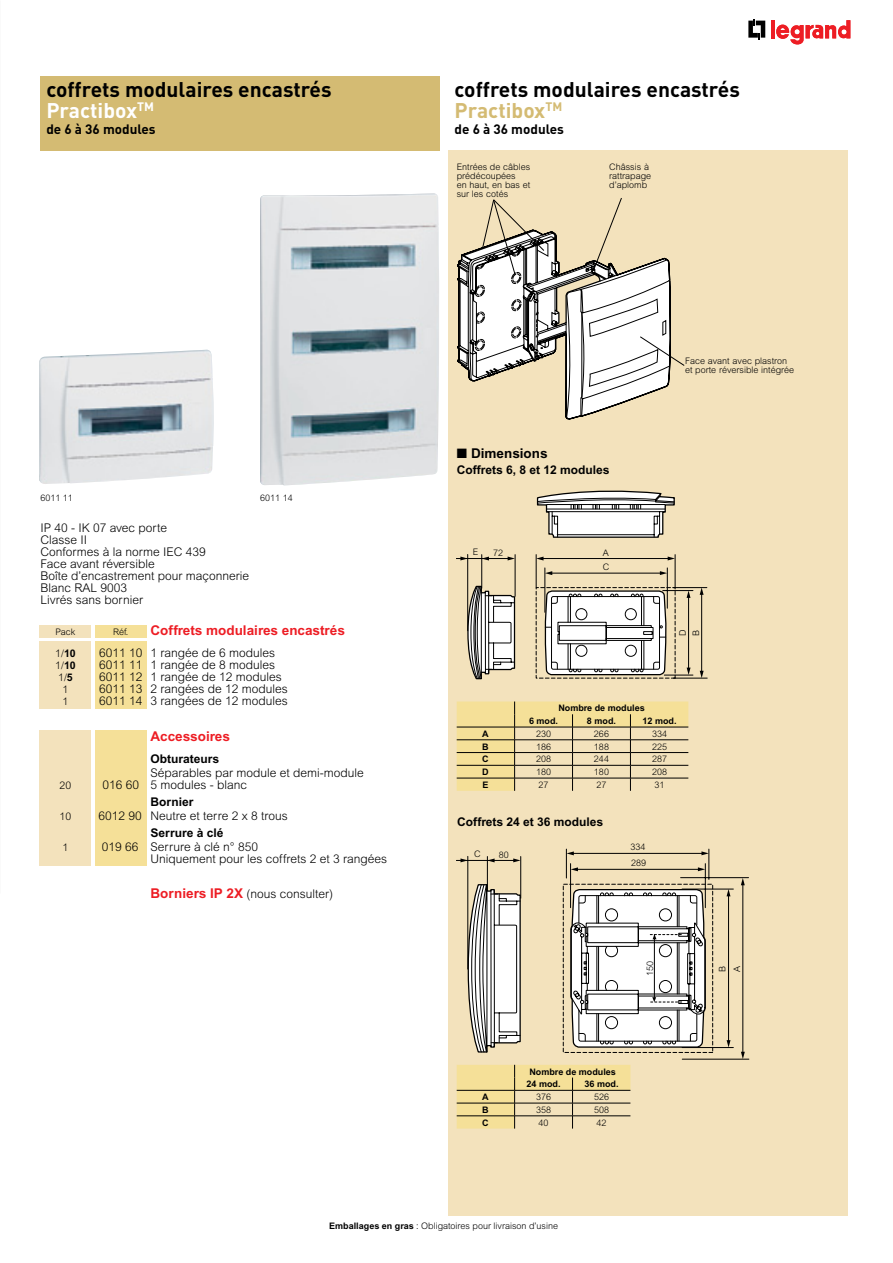
<style>
.page{position:relative;width:893px;height:1263px;background:#fff}
.page>*{position:absolute;margin:0;border:0;box-sizing:border-box;transform-origin:0 0}
.A_00_-_Titre_colonne{font:700 21px/21px "DIN";color:#000}
.B_01_-_InterTitre_1{font:700 13.5px "Arial";color:#ed1d24}
.A_00_-_Titre_colonne-2{font:700 13.5px "DIN";color:#000}
.sys-s_titre{font:700 13.5px "Arial";color:#000}
.D_01_-_Texte_1_col-C{font:300 12px/12px "Arial";color:#000}
.C_03_-_Inter_InterTi{font:700 12px "Arial";color:#000}
.B_01_-_InterTitre_1-2{font:300 12px "Arial";color:#000}
.D_01_-_Texte_1_col-C-2{font:300 10.5px "Arial";color:#000}
.Normal_e{font:300 9px/14.5px "Arial";color:#000}
.t1{font:700 9px "Arial";color:#000}
.A_02_-_Légende_photo{font:300 9px "Arial";color:#000}
.B_01_-_InterTitre_1-3{font:300 9px "Arial";color:#000}
.s1{color:#fff}
.s2{font-weight:700}
.s3{font-weight:700;font-size:13.5px;color:#ed1d24}
.s4{color:#d4bb73}
</style>
<div class="page">
<div style="left:448px;top:151px;width:400px;height:1065px;background:#f3e2bc"></div>
<div style="left:40px;top:76px;width:400px;height:75px;background:#d4bb73"></div>
<img style="left:39px;top:350px;width:175px;height:134px">
<img style="left:260px;top:194px;width:179px;height:291px">
<div style="left:40px;top:625px;width:51px;height:12px;background:#f3e2bc"></div>
<div style="left:40px;top:642px;width:51px;height:67px;background:#f3e2bc"></div>
<div style="left:95px;top:642px;width:51px;height:67px;background:#f5e098"></div>
<div style="left:40px;top:731px;width:51px;height:135px;background:#f3e2bc"></div>
<div style="left:95px;top:731px;width:51px;height:135px;background:#f5e098"></div>
<div style="left:95px;top:625px;width:51px;height:12px;background:#f5e098"></div>
<hr style="left:456px;top:860px;width:59px;height:1px;background:#000">
<svg style="left:460px;top:849px;width:289px;height:210px"></svg>
<hr style="left:456px;top:558px;width:53px;height:1px;background:#000">
<svg style="left:460px;top:554px;width:247px;height:125px"></svg>
<svg style="left:536px;top:491px;width:139px;height:47px;background:#c7c5bf"></svg>
<svg style="left:457px;top:701px;width:231px;height:90px"></svg>
<svg style="left:457px;top:1065px;width:173px;height:63px"></svg>
<svg style="left:457px;top:198px;width:228px;height:221px"></svg>
<svg style="left:748px;top:19px;width:17px;height:20px"></svg>
<hr style="left:771px;top:20px;width:4px;height:18px;background:#ed1d24">
<svg style="left:776px;top:20px;width:74px;height:25px"></svg>
<p class="A_00_-_Titre_colonne" style="left:46px;top:78px;width:287px">coffrets modulaires encastrés<br><span class="s1">Practibox</span><sup>TM</sup></p>
<p class="A_00_-_Titre_colonne-2" style="left:46px;top:120px;width:111px">de 6 à 36 modules</p>
<p class="A_02_-_Légende_photo" style="left:40px;top:493px;width:34px">6011 11</p>
<p class="A_02_-_Légende_photo" style="left:260px;top:493px;width:34px">6011 14</p>
<p class="D_01_-_Texte_1_col-C" style="left:41px;top:522px;width:128px">IP 40 - IK 07 avec porte</p>
<p class="D_01_-_Texte_1_col-C" style="left:41px;top:534px;width:48px">Classe II</p>
<p class="D_01_-_Texte_1_col-C" style="left:41px;top:546px;width:167px">Conformes à la norme IEC 439</p>
<p class="D_01_-_Texte_1_col-C" style="left:41px;top:558px;width:116px">Face avant réversible</p>
<p class="D_01_-_Texte_1_col-C" style="left:41px;top:570px;width:210px">Boîte d’encastrement pour maçonnerie</p>
<p class="D_01_-_Texte_1_col-C" style="left:41px;top:582px;width:88px">Blanc RAL 9003</p>
<p class="D_01_-_Texte_1_col-C" style="left:41px;top:594px;width:104px">Livrés sans bornier</p>
<p class="B_01_-_InterTitre_1-3" style="left:56px;top:627px;width:21px">Pack</p>
<p class="B_01_-_InterTitre_1-3" style="left:113px;top:627px;width:17px">Réf.</p>
<p class="B_01_-_InterTitre_1" style="left:151px;top:623px;width:196px">Coffrets modulaires encastrés</p>
<p class="D_01_-_Texte_1_col-C-2" style="left:55px;top:647px;width:22px">1/<span class="s2">10</span></p>
<p class="D_01_-_Texte_1_col-C" style="left:99px;top:646px;width:178px">6011 10 1 rangée de 6 modules</p>
<p class="D_01_-_Texte_1_col-C-2" style="left:55px;top:659px;width:22px">1/<span class="s2">10</span></p>
<p class="D_01_-_Texte_1_col-C" style="left:99px;top:658px;width:178px">6011 11 1 rangée de 8 modules</p>
<p class="D_01_-_Texte_1_col-C-2" style="left:58px;top:671px;width:16px">1/<span class="s2">5</span></p>
<p class="D_01_-_Texte_1_col-C" style="left:99px;top:670px;width:184px">6011 12 1 rangée de 12 modules</p>
<p class="D_01_-_Texte_1_col-C-2" style="left:63px;top:683px;width:7px">1</p>
<p class="D_01_-_Texte_1_col-C" style="left:99px;top:682px;width:190px">6011 13 2 rangées de 12 modules</p>
<p class="D_01_-_Texte_1_col-C-2" style="left:63px;top:695px;width:7px">1</p>
<p class="D_01_-_Texte_1_col-C" style="left:99px;top:694px;width:190px">6011 14 3 rangées de 12 modules</p>
<p class="B_01_-_InterTitre_1" style="left:151px;top:729px;width:81px">Accessoires</p>
<p class="C_03_-_Inter_InterTi" style="left:151px;top:751px;width:70px">Obturateurs</p>
<p class="D_01_-_Texte_1_col-C" style="left:151px;top:767px;width:215px">Séparables par module et demi-module</p>
<p class="D_01_-_Texte_1_col-C-2" style="left:60px;top:779px;width:13px">20</p>
<p class="D_01_-_Texte_1_col-C" style="left:102px;top:779px;width:146px">016 60 5 modules - blanc</p>
<p class="C_03_-_Inter_InterTi" style="left:151px;top:795px;width:45px">Bornier</p>
<p class="D_01_-_Texte_1_col-C-2" style="left:60px;top:810px;width:13px">10</p>
<p class="D_01_-_Texte_1_col-C" style="left:98px;top:810px;width:191px">6012 90 Neutre et terre 2 x 8 trous</p>
<p class="C_03_-_Inter_InterTi" style="left:151px;top:826px;width:74px">Serrure à clé</p>
<p class="D_01_-_Texte_1_col-C-2" style="left:63px;top:842px;width:7px">1</p>
<p class="D_01_-_Texte_1_col-C" style="left:151px;top:841px;width:238px;text-indent:-49px">019 66 Serrure à clé n° 850<br>Uniquement pour les coffrets 2 et 3 rangées</p>
<p class="B_01_-_InterTitre_1-2" style="left:151px;top:887px;width:184px"><span class="s3">Borniers IP 2X</span> (nous consulter)</p>
<p class="A_00_-_Titre_colonne" style="left:455px;top:78px;width:287px">coffrets modulaires encastrés<br><span class="s4">Practibox</span><sup>TM</sup></p>
<p class="A_00_-_Titre_colonne-2" style="left:455px;top:120px;width:111px">de 6 à 36 modules</p>
<p class="Normal_e" style="left:457px;top:160px;width:75px">Entrées de câbles</p>
<p class="Normal_e" style="left:457px;top:169px;width:61px">prédécoupées</p>
<p class="Normal_e" style="left:457px;top:178px;width:75px">en haut, en bas et</p>
<p class="Normal_e" style="left:457px;top:187px;width:53px">sur les cotés</p>
<p class="Normal_e" style="left:609px;top:163px;width:44px;line-height:9px">Châssis à rattrapage</p>
<p class="Normal_e" style="left:609px;top:178px;width:39px">d’aplomb</p>
<p class="sys-s_titre" style="left:457px;top:445px;width:92px">■ Dimensions</p>
<p class="C_03_-_Inter_InterTi" style="left:457px;top:463px;width:154px">Coffrets 6, 8 et 12 modules</p>
<p class="Normal_e" style="left:473px;top:545px;width:7px">E</p>
<p class="Normal_e" style="left:493px;top:545px;width:12px">72</p>
<p class="Normal_e" style="left:603px;top:545px;width:8px">A</p>
<p class="Normal_e" style="left:603px;top:560px;width:8px">C</p>
<p class="t1" style="left:558px;top:703px;width:88px">Nombre de modules</p>
<p class="Normal_e" style="left:685px;top:353px;width:104px">Face avant avec plastron</p>
<p class="Normal_e" style="left:685px;top:362px;width:111px">et porte réversible intégrée</p>
<p class="Normal_e" style="left:676px;top:636px;width:8px;line-height:13.4px;rotate:-90deg">D<br>B</p>
<p class="t1" style="left:529px;top:716px;width:31px">6 mod.</p>
<p class="t1" style="left:587px;top:716px;width:31px">8 mod.</p>
<p class="t1" style="left:642px;top:716px;width:36px">12 mod.</p>
<p class="t1" style="left:482px;top:728px;width:8px">A</p>
<p class="Normal_e" style="left:536px;top:726px;width:17px">230</p>
<p class="Normal_e" style="left:594px;top:726px;width:17px">266</p>
<p class="Normal_e" style="left:652px;top:726px;width:17px">334</p>
<p class="t1" style="left:482px;top:741px;width:8px">B</p>
<p class="Normal_e" style="left:536px;top:739px;width:17px">186</p>
<p class="Normal_e" style="left:594px;top:739px;width:17px">188</p>
<p class="Normal_e" style="left:652px;top:739px;width:17px">225</p>
<p class="t1" style="left:482px;top:754px;width:8px">C</p>
<p class="Normal_e" style="left:536px;top:752px;width:17px">208</p>
<p class="Normal_e" style="left:594px;top:752px;width:17px">244</p>
<p class="Normal_e" style="left:652px;top:752px;width:17px">287</p>
<p class="t1" style="left:482px;top:767px;width:8px">D</p>
<p class="Normal_e" style="left:536px;top:765px;width:17px">180</p>
<p class="Normal_e" style="left:594px;top:765px;width:17px">180</p>
<p class="Normal_e" style="left:652px;top:765px;width:17px">208</p>
<p class="t1" style="left:483px;top:780px;width:8px">E</p>
<p class="Normal_e" style="left:539px;top:778px;width:12px">27</p>
<p class="Normal_e" style="left:596px;top:778px;width:12px">27</p>
<p class="Normal_e" style="left:654px;top:778px;width:12px">31</p>
<p class="C_03_-_Inter_InterTi" style="left:457px;top:815px;width:148px">Coffrets 24 et 36 modules</p>
<p class="Normal_e" style="left:474px;top:847px;width:8px">C</p>
<p class="Normal_e" style="left:499px;top:847px;width:12px">80</p>
<p class="Normal_e" style="left:631px;top:840px;width:17px">334</p>
<p class="Normal_e" style="left:631px;top:856px;width:17px">289</p>
<p class="Normal_e" style="left:643px;top:976px;width:17px;rotate:-90deg">150</p>
<p class="t1" style="left:529px;top:1066px;width:88px">Nombre de modules</p>
<p class="t1" style="left:527px;top:1079px;width:36px">24 mod.</p>
<p class="t1" style="left:585px;top:1079px;width:36px">36 mod.</p>
<p class="t1" style="left:482px;top:1092px;width:8px">A</p>
<p class="Normal_e" style="left:536px;top:1090px;width:17px">376</p>
<p class="Normal_e" style="left:594px;top:1090px;width:17px">526</p>
<p class="t1" style="left:482px;top:1104px;width:8px">B</p>
<p class="Normal_e" style="left:536px;top:1102px;width:17px">358</p>
<p class="Normal_e" style="left:594px;top:1102px;width:17px">508</p>
<p class="t1" style="left:482px;top:1117px;width:8px">C</p>
<p class="Normal_e" style="left:539px;top:1115px;width:12px">40</p>
<p class="Normal_e" style="left:597px;top:1115px;width:12px">42</p>
<p class="Normal_e" style="left:715px;top:972px;width:8px;rotate:-90deg">B<br>A</p>
<p class="Normal_e" style="left:329px;top:1219px;width:230px"><span class="s2">Emballages en gras</span> : Obligatoires pour livraison d’usine</p>
</div>
